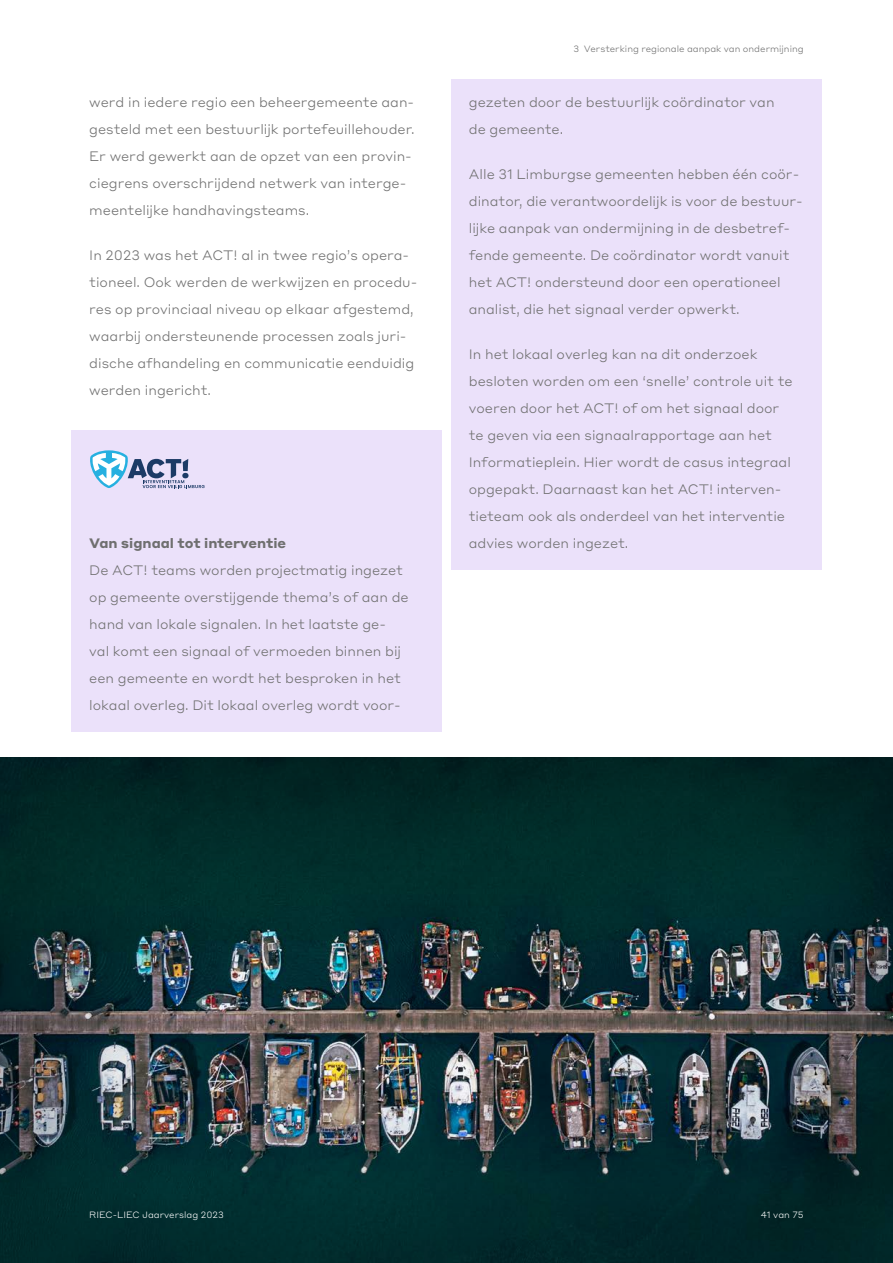
<style>
.page{position:relative;width:893px;height:1263px;background:#fff}
.page>*{position:absolute;margin:0;border:0;box-sizing:border-box;transform-origin:0 0}
.P_Kader_Body_Begin_Midden{font:300 13.5px/27px "Styrene ALC";color:#6f6f6f}
.P_Body_Tekstgrijs{font:300 13.5px/27px "Styrene ALC";color:#6f6f6f}
.P_Kader_Body_Afsluiting{font:300 13.5px/27px "Styrene ALC";color:#6f6f6f}
.H4_Kader_Kop{font:700 13.5px "Styrene ALC";color:#6f6f6f}
.t1{font:300 9px "Styrene ALC";color:#6f6f6f}
.t2{font:300 9px "Styrene ALC";color:#fff}
</style>
<div class="page">
<div style="left:0;top:757px;width:893px;height:506px;background:#000;opacity:.3"></div>
<div style="left:71px;top:430px;width:371px;height:117px;background:#ebe1fa"></div>
<div style="left:71px;top:547px;width:371px;height:184px;background:#ebe1fa"></div>
<svg style="left:90px;top:450px;width:115px;height:38px"></svg>
<div style="left:451px;top:79px;width:371px;height:76px;background:#ebe1fa"></div>
<div style="left:451px;top:151px;width:371px;height:184px;background:#ebe1fa"></div>
<div style="left:451px;top:331px;width:371px;height:238px;background:#ebe1fa"></div>
<p class="P_Body_Tekstgrijs" style="left:89px;top:88px;width:327px">werd in iedere regio een beheergemeente aan&shy;gesteld met een bestuurlijk portefeuillehouder.<br>Er werd gewerkt aan de opzet van een provin&shy;ciegrens overschrijdend netwerk van interge&shy;meentelijke handhavingsteams.</p>
<p class="P_Body_Tekstgrijs" style="left:89px;top:241px;width:329px">In 2023 was het ACT! al in twee regio’s opera&shy;tioneel. Ook werden de werkwijzen en procedu&shy;res op provinciaal niveau op elkaar afgestemd, waarbij ondersteunende processen zoals juri&shy;dische afhandeling en communicatie eenduidig werden ingericht.</p>
<h4 class="H4_Kader_Kop" style="left:89px;top:532px;width:198px">Van signaal tot interventie</h4>
<p class="P_Kader_Body_Begin_Midden" style="left:89px;top:556px;width:321px">De ACT! teams worden projectmatig ingezet op gemeente overstijgende thema’s of aan de hand van lokale signalen. In het laatste ge&shy;val komt een signaal of vermoeden binnen bij een gemeente en wordt het besproken in het lokaal overleg. Dit lokaal overleg wordt voor-</p>
<p class="t1" style="left:574px;top:41px;width:232px">3 Versterking regionale aanpak van ondermijning</p>
<p class="P_Kader_Body_Begin_Midden" style="left:469px;top:88px;width:307px">gezeten door de bestuurlijk coördinator van de gemeente.</p>
<p class="P_Kader_Body_Begin_Midden" style="left:469px;top:160px;width:336px">Alle 31 Limburgse gemeenten hebben één coör&shy;dinator, die verantwoordelijk is voor de bestuur&shy;lijke aanpak van ondermijning in de desbetref&shy;fende gemeente. De coördinator wordt vanuit het ACT! ondersteund door een operationeel analist, die het signaal verder opwerkt.</p>
<p class="P_Kader_Body_Afsluiting" style="left:469px;top:340px;width:325px">In het lokaal overleg kan na dit onderzoek besloten worden om een ‘snelle’ controle uit te voeren door het ACT! of om het signaal door te geven via een signaalrapportage aan het Informatieplein. Hier wordt de casus integraal opgepakt. Daarnaast kan het ACT! interven&shy;tieteam ook als onderdeel van het interventie advies worden ingezet.</p>
<p class="t2" style="left:89px;top:1207px;width:136px">RIEC-LIEC Jaarverslag 2023</p>
<p class="t2" style="left:761px;top:1207px;width:44px">41 van 75</p>
</div>
